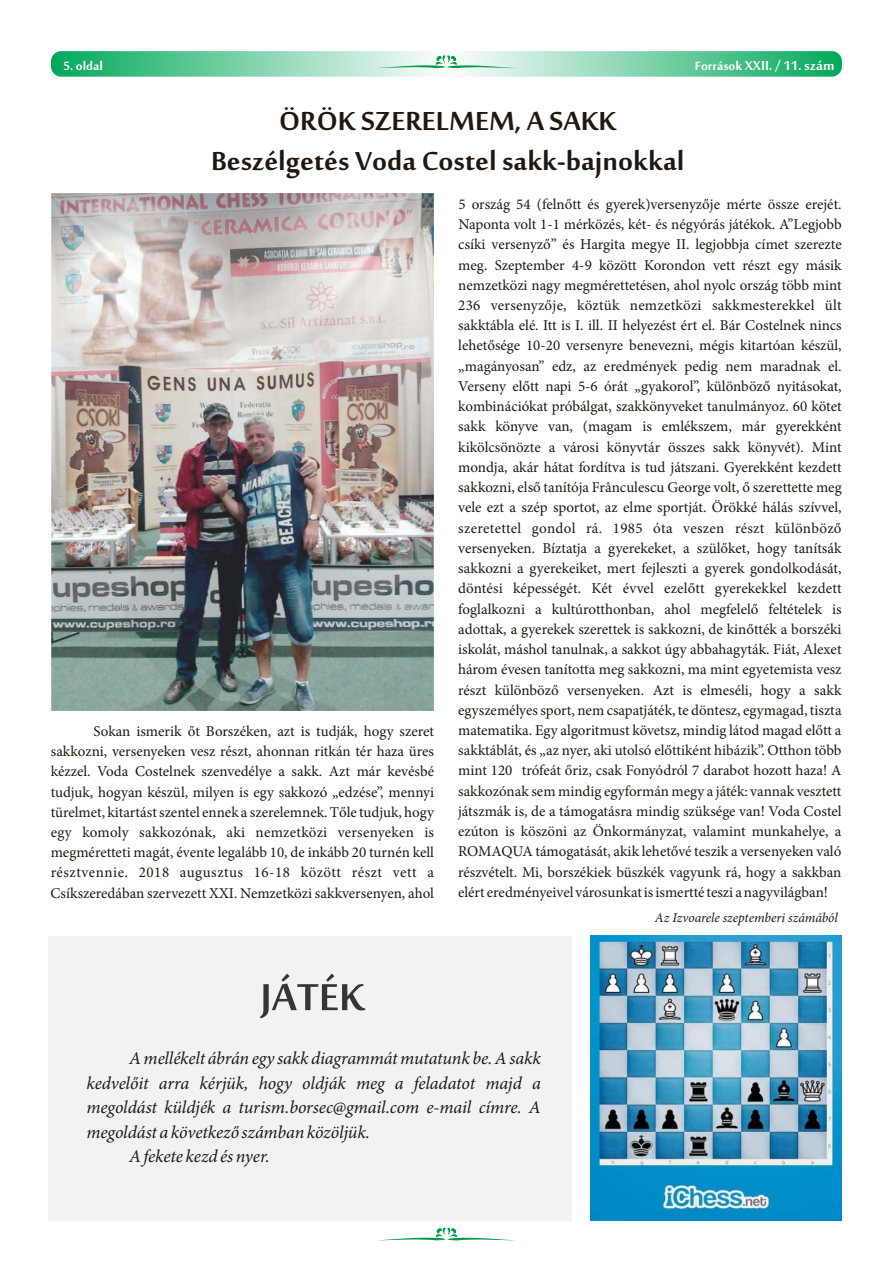
<style>
.page{position:relative;width:893px;height:1263px;background:#fff}
.page>*{position:absolute;margin:0;border:0;box-sizing:border-box;transform-origin:0 0}
.t1{font:700 51.9px "Sakkal Majalla";color:#383336}
.t2{font:700 36px/40.2px "Sakkal Majalla";color:#21170f;text-align:center}
.t3{font:italic 18px "Minion Pro";letter-spacing:-.01em;color:#21170f}
.t4{font:700 18px "Sakkal Majalla";color:#fff}
.t5{font:700 16.5px "Sakkal Majalla";color:#fff}
.t6{font:15px/20.2px "Minion Pro";color:#21170f;text-align:justify}
.t7{font:15px "Minion Pro";letter-spacing:.035em;color:#21170f}
.t8{font:italic 13.5px "Minion Pro";color:#21170f}
.s1{font-size:16.5px}
</style>
<div class="page">
<div style="left:49px;top:936px;width:523px;height:285px;background:#f2f2f5"></div>
<svg style="left:51px;top:51px;width:791px;height:26px;background:#78d0a6"></svg>
<svg style="left:376px;top:54px;width:140px;height:14px"></svg>
<svg style="left:383px;top:1227px;width:126px;height:13px"></svg>
<img style="left:51px;top:194px;width:383px;height:517px">
<img style="left:590px;top:936px;width:251px;height:285px">
<p class="t5" style="left:63px;top:58px;width:41px">5. oldal</p>
<p class="t4" style="left:695px;top:57px;width:141px"><span class="s1">Források</span> XXII. / 11. szám</p>
<h2 class="t2" style="left:211px;top:103px;width:475px">ÖRÖK SZERELMEM, A SAKK<br>Beszélgetés Voda Costel sakk-bajnokkal</h2>
<p class="t6" style="left:458px;top:195px;width:385px">5 ország 54 (felnőtt és gyerek)versenyzője mérte össze erejét.<br>Naponta volt 1-1 mérközés, két- és négyórás játékok. A”Legjobb csíki versenyző” és Hargita megye II. legjobbja címet szerezte meg. Szeptember 4-9 között Korondon vett részt egy másik nemzetközi nagy megmérettetésen, ahol nyolc ország több mint 236 versenyzője, köztük nemzetközi sakkmesterekkel ült sakktábla elé. Itt is I. ill. II helyezést ért el. Bár Costelnek nincs lehetősége 10-20 versenyre benevezni, mégis kitartóan készül, „magányosan” edz, az eredmények pedig nem maradnak el.<br>Verseny előtt napi 5-6 órát „gyakorol”, különböző nyitásokat, kombinációkat próbálgat, szakkönyveket tanulmányoz. 60 kötet sakk könyve van, (magam is emlékszem, már gyerekként kikölcsönözte a városi könyvtár összes sakk könyvét). Mint mondja, akár hátat fordítva is tud játszani. Gyerekként kezdett sakkozni, első tanítója Frânculescu George volt, ő szerettette meg vele ezt a szép sportot, az elme sportját. Örökké hálás szívvel, szeretettel gondol rá. 1985 óta veszen részt különböző versenyeken. Bíztatja a gyerekeket, a szülőket, hogy tanítsák sakkozni a gyerekeiket, mert fejleszti a gyerek gondolkodását, döntési képességét. Két évvel ezelőtt gyerekekkel kezdett foglalkozni a kultúrotthonban, ahol megfelelő feltételek is adottak, a gyerekek szerettek is sakkozni, de kinőtték a borszéki iskolát, máshol tanulnak, a sakkot úgy abbahagyták. Fiát, Alexet három évesen tanította meg sakkozni, ma mint egyetemista vesz részt különböző versenyeken. Azt is elmeséli, hogy a sakk egyszemélyes sport, nem csapatjáték, te döntesz, egymagad, tiszta</p>
<p class="t6" style="left:94px;top:722px;width:342px">Sokan ismerik őt Borszéken, azt is tudják, hogy szeret</p>
<p class="t6" style="left:458px;top:721px;width:385px">matematika. Egy algoritmust követsz, mindig látod magad előtt a</p>
<p class="t6" style="left:51px;top:742px;width:385px">sakkozni, versenyeken vesz részt, ahonnan ritkán tér haza üres</p>
<p class="t6" style="left:458px;top:742px;width:385px">sakktáblát, és „az nyer, aki utolsó előttiként hibázik”. Otthon több</p>
<p class="t6" style="left:51px;top:763px;width:385px">kézzel. Voda Costelnek szenvedélye a sakk. Azt már kevésbé</p>
<p class="t6" style="left:458px;top:762px;width:385px">mint 120 trófeát őriz, csak Fonyódról 7 darabot hozott haza! A</p>
<p class="t6" style="left:51px;top:783px;width:385px">tudjuk, hogyan készül, milyen is egy sakkozó „edzése”, mennyi</p>
<p class="t6" style="left:458px;top:782px;width:385px">sakkozónak sem mindig egyformán megy a játék: vannak vesztett</p>
<p class="t6" style="left:51px;top:803px;width:385px">türelmet, kitartást szentel ennek a szerelemnek. Tőle tudjuk, hogy</p>
<p class="t6" style="left:458px;top:802px;width:385px">játszmák is, de a támogatásra mindig szüksége van! Voda Costel</p>
<p class="t6" style="left:51px;top:823px;width:385px">egy komoly sakkozónak, aki nemzetközi versenyeken is</p>
<p class="t6" style="left:458px;top:823px;width:385px">ezúton is köszöni az Önkormányzat, valamint munkahelye, a</p>
<p class="t6" style="left:51px;top:844px;width:385px">megméretteti magát, évente legalább 10, de inkább 20 turnén kell</p>
<p class="t6" style="left:458px;top:843px;width:385px">ROMAQUA támogatását, akik lehetővé teszik a versenyeken való</p>
<p class="t7" style="left:51px;top:866px;width:385px">résztvennie. 2018 augusztus 16-18 között részt vett a</p>
<p class="t6" style="left:458px;top:863px;width:385px">részvételt. Mi, borszékiek büszkék vagyunk rá, hogy a sakkban</p>
<p class="t6" style="left:51px;top:884px;width:385px">Csíkszeredában szervezett XXI. Nemzetközi sakkversenyen, ahol</p>
<p class="t6" style="left:458px;top:883px;width:371px">elért eredményeivel városunkat is ismertté teszi a nagyvilágban!</p>
<h1 class="t1" style="left:260px;top:975px;width:106px">JÁTÉK</h1>
<p class="t3" style="left:129px;top:1051px;width:413px">A mellékelt ábrán egy sakk diagrammát mutatunk be. A sakk</p>
<p class="t3" style="left:86px;top:1075px;width:456px">kedvelőit arra kérjük, hogy oldják meg a feladatot majd a</p>
<p class="t3" style="left:86px;top:1100px;width:456px">megoldást küldjék a turism.borsec@gmail.com e-mail címre. A</p>
<p class="t3" style="left:86px;top:1124px;width:285px">megoldást a következő számban közöljük.</p>
<p class="t3" style="left:129px;top:1149px;width:142px">A fekete kezd és nyer.</p>
<p class="t8" style="left:655px;top:912px;width:184px">Az Izvoarele szeptemberi számából</p>
</div>
